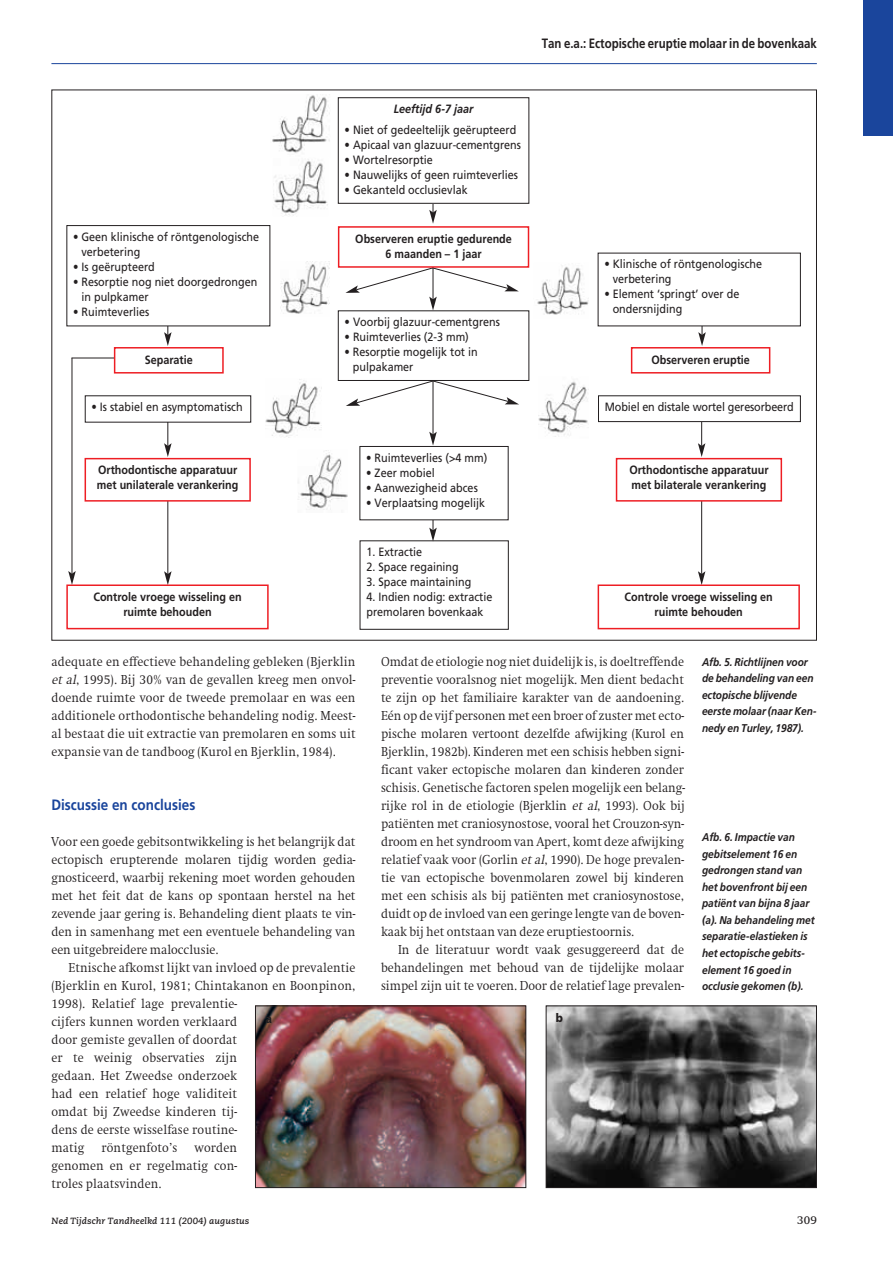
<style>
.page{position:relative;width:893px;height:1263px;background:#fff}
.page>*{position:absolute;margin:0;border:0;box-sizing:border-box;transform-origin:0 0}
.t1{font:700 15px "Frutiger";color:#1a459c;scale:.9 1}
.t2{font:300 13.5px/18px "Swift";letter-spacing:.01em;color:#231f20;text-align:justify;scale:.92 1}
.t3{font:700 13.5px "Frutiger";color:#231f20;scale:.85 1}
.t4{font:12px/15px "Frutiger";color:#231f20;scale:.9 1}
.t5{font:700 12px/15px "Frutiger";color:#231f20;text-align:center;scale:.9 1}
.t6{font:italic 700 12px "Frutiger";color:#231f20;scale:.9 1}
.t7{font:12px "Swift";color:#231f20}
.t8{font:900 12px "Frutiger";color:#231f20;scale:.9 1}
.t9{font:italic 700 11.25px/16.5px "Frutiger";color:#231f20;scale:.9 1}
.t10{font:italic 700 9px "Caecilia";letter-spacing:.01em;color:#231f20}
.s1{font-style:italic}
</style>
<div class="page">
<div style="left:864px;top:0;width:29px;height:136px;background:#1a459c"></div>
<hr style="left:51px;top:63px;width:766px;height:1px;background:#1a459c">
<img style="left:257px;top:1007px;width:267px;height:179px">
<div style="left:255px;top:1005px;width:271px;height:183px;border:1px solid #231f20"></div>
<img style="left:548px;top:1007px;width:267px;height:179px">
<div style="left:546px;top:1005px;width:271px;height:183px;border:1px solid #231f20"></div>
<div style="left:360px;top:540px;width:149px;height:90px;border:1px solid #231f20"></div>
<hr style="left:433px;top:369px;width:1px;height:65px;background:#231f20">
<svg style="left:429px;top:432px;width:8px;height:14px"></svg>
<hr style="left:167px;top:402px;width:1px;height:44px;background:#231f20">
<svg style="left:164px;top:443px;width:8px;height:14px"></svg>
<hr style="left:167px;top:491px;width:1px;height:83px;background:#231f20">
<svg style="left:164px;top:571px;width:8px;height:13px"></svg>
<hr style="left:701px;top:402px;width:1px;height:44px;background:#231f20">
<svg style="left:698px;top:443px;width:7px;height:14px"></svg>
<hr style="left:701px;top:491px;width:1px;height:83px;background:#231f20">
<svg style="left:698px;top:571px;width:7px;height:13px"></svg>
<hr style="left:433px;top:499px;width:1px;height:31px;background:#231f20">
<svg style="left:429px;top:528px;width:8px;height:13px"></svg>
<svg style="left:429px;top:204px;width:8px;height:20px"></svg>
<div style="left:66px;top:584px;width:203px;height:45px;border:2px solid #ee1e24"></div>
<svg style="left:164px;top:326px;width:8px;height:20px"></svg>
<hr style="left:72px;top:358px;width:1px;height:216px;background:#231f20">
<svg style="left:68px;top:571px;width:8px;height:14px"></svg>
<svg style="left:698px;top:326px;width:8px;height:20px"></svg>
<svg style="left:345px;top:268px;width:174px;height:42px"></svg>
<svg style="left:346px;top:381px;width:173px;height:25px"></svg>
<div style="left:338px;top:97px;width:191px;height:107px;border:1px solid #231f20"></div>
<svg style="left:272px;top:95px;width:58px;height:58px"></svg>
<img style="left:274px;top:159px;width:53px;height:56px">
<img style="left:281px;top:263px;width:49px;height:51px">
<svg style="left:537px;top:265px;width:51px;height:50px"></svg>
<svg style="left:538px;top:381px;width:50px;height:56px"></svg>
<svg style="left:265px;top:379px;width:56px;height:59px"></svg>
<svg style="left:298px;top:450px;width:50px;height:60px"></svg>
<div style="left:66px;top:225px;width:204px;height:101px;border:1px solid #231f20"></div>
<div style="left:598px;top:396px;width:202px;height:26px;background:#fff"></div>
<div style="left:598px;top:395px;width:203px;height:27px;border:1px solid #231f20"></div>
<div style="left:631px;top:347px;width:139px;height:27px;border:2px solid #ee1e24"></div>
<div style="left:616px;top:459px;width:165px;height:42px;background:#fff"></div>
<div style="left:616px;top:458px;width:166px;height:44px;border:2px solid #ee1e24"></div>
<div style="left:598px;top:584px;width:202px;height:45px;border:2px solid #ee1e24"></div>
<div style="left:338px;top:311px;width:191px;height:69px;background:#fff"></div>
<div style="left:338px;top:310px;width:191px;height:71px;border:1px solid #231f20"></div>
<div style="left:360px;top:446px;width:148px;height:74px;background:#fff"></div>
<div style="left:359px;top:446px;width:150px;height:74px;border:1px solid #231f20"></div>
<div style="left:338px;top:226px;width:191px;height:42px;border:2px solid #ee1e24"></div>
<hr style="left:72px;top:358px;width:50px;height:1px;background:#231f20">
<div style="left:115px;top:348px;width:108px;height:25px;background:#fff"></div>
<div style="left:114px;top:347px;width:110px;height:27px;border:2px solid #ee1e24"></div>
<div style="left:85px;top:396px;width:166px;height:26px;background:#fff"></div>
<div style="left:85px;top:459px;width:165px;height:42px;background:#fff"></div>
<div style="left:85px;top:458px;width:166px;height:44px;border:2px solid #ee1e24"></div>
<p class="t4" style="left:81px;top:230px;width:199px;text-indent:-8px">• Geen klinische of röntgenologische verbetering</p>
<p class="t4" style="left:73px;top:260px;width:92px">• Is geërupteerd</p>
<p class="t4" style="left:81px;top:275px;width:197px;text-indent:-8px">• Resorptie nog niet doorgedrongen in pulpkamer</p>
<p class="t4" style="left:73px;top:305px;width:86px">• Ruimteverlies</p>
<p class="t5" style="left:145px;top:353px;width:55px">Separatie</p>
<p class="t4" style="left:92px;top:400px;width:169px">• Is stabiel en asymptomatisch</p>
<p class="t5" style="left:97px;top:464px;width:159px;text-align:left">Orthodontische apparatuur met unilaterale verankering</p>
<p class="t5" style="left:93px;top:590px;width:166px">Controle vroege wisseling en ruimte behouden</p>
<p class="t6" style="left:394px;top:104px;width:90px">Leeftijd 6-7 jaar</p>
<p class="t4" style="left:345px;top:123px;width:192px">• Niet of gedeeltelijk geërupteerd</p>
<p class="t4" style="left:345px;top:138px;width:197px">• Apicaal van glazuur-cementgrens</p>
<p class="t4" style="left:345px;top:153px;width:100px">• Wortelresorptie</p>
<p class="t4" style="left:345px;top:168px;width:194px">• Nauwelijks of geen ruimteverlies</p>
<p class="t4" style="left:345px;top:183px;width:138px">• Gekanteld occlusievlak</p>
<p class="t5" style="left:355px;top:232px;width:176px">Observeren eruptie gedurende<br>6 maanden – 1 jaar</p>
<p class="t4" style="left:345px;top:315px;width:174px">• Voorbij glazuur-cementgrens</p>
<p class="t4" style="left:345px;top:330px;width:140px">• Ruimteverlies (2-3 mm)</p>
<p class="t4" style="left:353px;top:345px;width:140px;text-indent:-8px">• Resorptie mogelijk tot in pulpakamer</p>
<p class="t4" style="left:366px;top:451px;width:136px">• Ruimteverlies (&gt;4 mm)</p>
<p class="t4" style="left:366px;top:466px;width:78px">• Zeer mobiel</p>
<p class="t4" style="left:366px;top:481px;width:125px">• Aanwezigheid abces</p>
<p class="t4" style="left:366px;top:496px;width:134px">• Verplaatsing mogelijk</p>
<p class="t4" style="left:366px;top:545px;width:64px">1. Extractie</p>
<p class="t4" style="left:366px;top:560px;width:104px">2. Space regaining</p>
<p class="t4" style="left:366px;top:575px;width:118px">3. Space maintaining</p>
<p class="t4" style="left:366px;top:590px;width:142px">4. Indien nodig: extractie premolaren bovenkaak</p>
<p class="t3" style="left:542px;top:38px;width:325px">Tan e.a.: Ectopische eruptie molaar in de bovenkaak</p>
<p class="t4" style="left:613px;top:258px;width:167px;text-indent:-8px">• Klinische of röntgenologische verbetering</p>
<p class="t4" style="left:613px;top:288px;width:142px;text-indent:-8px">• Element ‘springt’ over de ondersnijding</p>
<p class="t5" style="left:651px;top:353px;width:111px">Observeren eruptie</p>
<p class="t4" style="left:605px;top:400px;width:211px">Mobiel en distale wortel geresorbeerd</p>
<p class="t5" style="left:629px;top:464px;width:156px;text-align:left">Orthodontische apparatuur met bilaterale verankering</p>
<p class="t5" style="left:625px;top:590px;width:166px">Controle vroege wisseling en ruimte behouden</p>
<p class="t2" style="left:381px;top:653px;width:332px">Omdat de etiologie nog niet duidelijk is, is doeltreffende preventie vooralsnog niet mogelijk. Men dient bedacht te zijn op het familiaire karakter van de aandoening.<br>Eén op de vijf personen met een broer of zuster met ecto&shy;pische molaren vertoont dezelfde afwijking (Kurol en Bjerklin, 1982b). Kinderen met een schisis hebben signi&shy;ficant vaker ectopische molaren dan kinderen zonder schisis. Genetische factoren spelen mogelijk een belang&shy;rijke rol in de etiologie (Bjerklin <span class="s1">et al</span>, 1993). Ook bij patiënten met craniosynostose, vooral het Crouzon-syn&shy;droom en het syndroom van Apert, komt deze afwijking relatief vaak voor (Gorlin <span class="s1">etal</span>, 1990). De hoge prevalen&shy;tie van ectopische bovenmolaren zowel bij kinderen met een schisis als bij patiënten met craniosynostose, duidt op de invloed van een geringe lengte van de boven&shy;kaak bij het ontstaan van deze eruptiestoornis.</p>
<p class="t2" style="left:381px;top:941px;width:331px;text-indent:17px">In de literatuur wordt vaak gesuggereerd dat de behandelingen met behoud van de tijdelijke molaar simpel zijn uit te voeren. Door de relatief lage prevalen-</p>
<p class="t2" style="left:51px;top:653px;width:332px">adequate en effectieve behandeling gebleken (Bjerklin <span class="s1">et al</span>, 1995). Bij 30% van de gevallen kreeg men onvol&shy;doende ruimte voor de tweede premolaar en was een additionele orthodontische behandeling nodig. Meest&shy;al bestaat die uit extractie van premolaren en soms uit expansie van de tandboog (Kurol en Bjerklin, 1984).</p>
<p class="t1" style="left:51px;top:799px;width:161px">Discussie en conclusies</p>
<p class="t2" style="left:51px;top:833px;width:332px">Voor een goede gebitsontwikkeling is het belangrijk dat ectopisch erupterende molaren tijdig worden gedia&shy;gnosticeerd, waarbij rekening moet worden gehouden met het feit dat de kans op spontaan herstel na het zevende jaar gering is. Behandeling dient plaats te vin&shy;den in samenhang met een eventuele behandeling van een uitgebreidere malocclusie.</p>
<p class="t2" style="left:51px;top:959px;width:332px;text-align:left;text-indent:17px">Etnische afkomst lijkt van invloed op de prevalentie (Bjerklin en Kurol, 1981; Chintakanon en Boonpinon, 1998). Relatief lage prevalentie-<br>cijfers kunnen worden verklaard<br>door gemiste gevallen of doordat<br>er te weinig observaties zijn<br>gedaan. Het Zweedse onderzoek<br>had een relatief hoge validiteit<br>omdat bij Zweedse kinderen tij-<br>dens de eerste wisselfase routine-<br>matig</p>
<p class="t8" style="left:265px;top:1013px;width:9px">a</p>
<p class="t8" style="left:556px;top:1013px;width:10px">b</p>
<p class="t2" style="left:102px;top:1139px;width:84px">röntgenfoto’s</p>
<p class="t2" style="left:51px;top:1139px;width:203px;text-indent:143px">worden genomen en er regelmatig con&shy;troles plaatsvinden.</p>
<p class="t9" style="left:702px;top:654px;width:129px">Afb. 5. Richtlijnen voor de behandeling van een ectopische blijvende eerste molaar (naar Ken&shy;nedy en Turley, 1987).</p>
<p class="t9" style="left:702px;top:830px;width:127px">Afb. 6. Impactie van gebitselement 16 en gedrongen stand van het bovenfront bij een patiënt van bijna 8 jaar (a). Na behandeling met separatie-elastieken is het ectopische gebits&shy;element 16 goed in occlusie gekomen (b).</p>
<p class="t10" style="left:51px;top:1217px;width:199px">Ned Tijdschr Tandheelkd 111 (2004) augustus</p>
<p class="t7" style="left:797px;top:1215px;width:21px">309</p>
</div>
